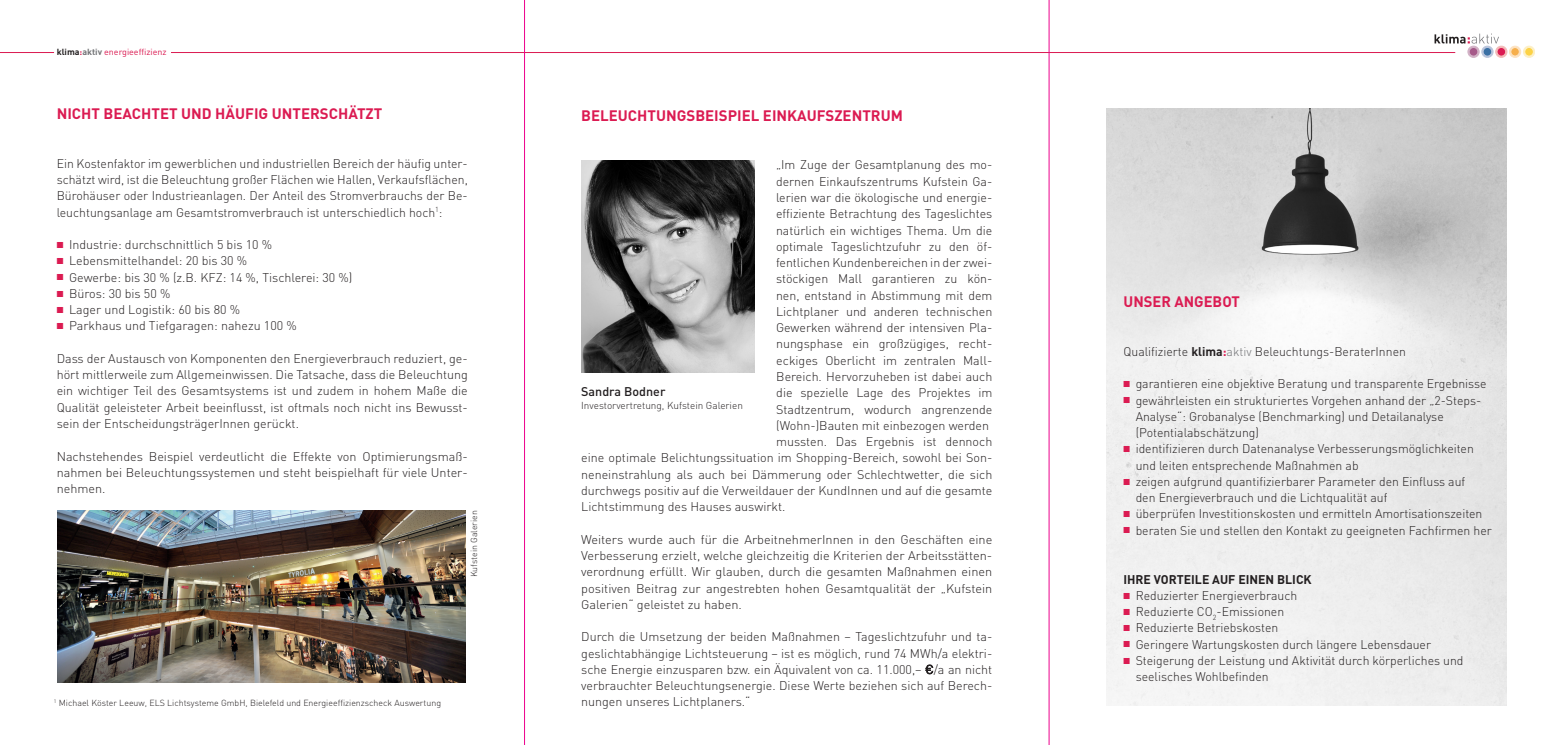
<style>
.page{position:relative;width:1563px;height:745px;background:#fff}
.page>*{position:absolute;margin:0;border:0;box-sizing:border-box;transform-origin:0 0}
.t1{font:700 15px "DIN";color:#db1b52}
.t2{font:300 12.5px/16.2px "DIN";color:#231f20}
.t3{font:700 12.5px "DIN";color:#231f20}
.t4{font:500 12.5px "DIN";color:#231f20}
.t5{font:300 10px "DIN";color:#231f20}
.t6{font:300 8.75px "DIN";color:#231f20}
.t7{font:8.75px "DIN";color:#db1b52}
.s1{font-weight:700;color:#231f20}
.s2{font-weight:700}
.s3{font-weight:700;color:#717275}
.s4{color:#db1b52}
.s5{font-family:"DIN Pro"}
.s6{font-weight:700;color:#db1b52}
.s7{color:#717275}
</style>
<div class="page">
<img style="left:1106px;top:108px;width:400px;height:597px">
<hr style="left:0;top:52px;width:54px;height:1px;background:#db1b52">
<svg style="left:925px;top:664px;width:8px;height:9px"></svg>
<svg style="left:1434px;top:34px;width:65px;height:9px"></svg>
<div style="left:1468px;top:46px;width:11px;height:11px;background:#d2b2c6;border-radius:50%"></div>
<div style="left:1467px;top:46px;width:12px;height:12px;border:1px solid #d2b2c6;border-radius:50%"></div>
<div style="left:1469px;top:47px;width:8px;height:9px;background:#a65989;border-radius:50%"></div>
<div style="left:1469px;top:47px;width:9px;height:9px;border:1px solid #d2b2c6;border-radius:50%"></div>
<div style="left:1495px;top:46px;width:12px;height:11px;background:#f3bcb9;border-radius:50%"></div>
<div style="left:1495px;top:46px;width:12px;height:12px;border:1px solid #f3bcb9;border-radius:50%"></div>
<div style="left:1497px;top:47px;width:8px;height:9px;background:#db1b52;border-radius:50%"></div>
<div style="left:1496px;top:47px;width:9px;height:9px;border:1px solid #f3bcb9;border-radius:50%"></div>
<div style="left:1509px;top:46px;width:11px;height:11px;background:#fce3c3;border-radius:50%"></div>
<div style="left:1509px;top:46px;width:12px;height:12px;border:1px solid #fce3c3;border-radius:50%"></div>
<div style="left:1510px;top:48px;width:9px;height:8px;background:#f6af4c;border-radius:50%"></div>
<div style="left:1510px;top:47px;width:9px;height:9px;border:1px solid #fce3c3;border-radius:50%"></div>
<div style="left:1523px;top:46px;width:11px;height:11px;background:#fdf0c7;border-radius:50%"></div>
<div style="left:1523px;top:46px;width:11px;height:12px;border:1px solid #fdf0c7;border-radius:50%"></div>
<div style="left:1524px;top:47px;width:9px;height:9px;background:#fcd246;border-radius:50%"></div>
<div style="left:1524px;top:47px;width:9px;height:9px;border:1px solid #fdf0c7;border-radius:50%"></div>
<div style="left:1481px;top:46px;width:12px;height:11px;background:#bac5dc;border-radius:50%"></div>
<div style="left:1481px;top:46px;width:12px;height:12px;border:1px solid #bac5dc;border-radius:50%"></div>
<div style="left:1483px;top:47px;width:8px;height:9px;background:#3a70a4;border-radius:50%"></div>
<div style="left:1483px;top:47px;width:9px;height:9px;border:1px solid #bac5dc;border-radius:50%"></div>
<hr style="left:171px;top:52px;width:1284px;height:1px;background:#db1b52">
<img style="left:57px;top:510px;width:408px;height:172px">
<img style="left:581px;top:160px;width:174px;height:212px">
<hr style="left:524px;top:0;width:1px;height:744px;background:#ed028c">
<hr style="left:1049px;top:0;width:1px;height:744px;background:#ed028c">
<p class="t7" style="left:57px;top:46px;width:112px"><span class="s1">KLIMA</span><span class="s2">:</span><span class="s3">AKTIV</span> energieeffizienz</p>
<p class="t1" style="left:57px;top:104px;width:327px">NICHT BEACHTET UND HÄUFIG UNTERSCHÄTZT</p>
<p class="t2" style="left:57px;top:155px;width:413px;text-align:justify">Ein Kostenfaktor im gewerblichen und industriellen Bereich der häufig unter&shy;schätzt wird, ist die Beleuchtung großer Flächen wie Hallen, Verkaufsflächen, Bürohäuser oder Industrieanlagen. Der Anteil des Stromverbrauchs der Be&shy;leuchtungsanlage am Gesamtstromverbrauch ist unterschiedlich hoch<sup>1</sup>:</p>
<p class="t2" style="left:57px;top:236px;width:217px"><span class="s4">■</span> Industrie: durchschnittlich 5 bis 10 %</p>
<p class="t2" style="left:57px;top:252px;width:192px"><span class="s4">■</span> Lebensmittelhandel: 20 bis 30 %</p>
<p class="t2" style="left:57px;top:269px;width:297px"><span class="s4">■</span> Gewerbe: bis 30 % (z.B. KFZ: 14 %, Tischlerei: 30 %)</p>
<p class="t2" style="left:57px;top:285px;width:115px"><span class="s4">■</span> Büros: 30 bis 50 %</p>
<p class="t2" style="left:57px;top:301px;width:185px"><span class="s4">■</span> Lager und Logistik: 60 bis 80 %</p>
<p class="t2" style="left:57px;top:317px;width:241px"><span class="s4">■</span> Parkhaus und Tiefgaragen: nahezu 100 %</p>
<p class="t2" style="left:57px;top:350px;width:413px;text-align:justify">Dass der Austausch von Komponenten den Energieverbrauch reduziert, ge&shy;hört mittlerweile zum Allgemeinwissen. Die Tatsache, dass die Beleuchtung ein wichtiger Teil des Gesamtsystems ist und zudem in hohem Maße die Qualität geleisteter Arbeit beeinflusst, ist oftmals noch nicht ins Bewusst&shy;sein der EntscheidungsträgerInnen gerückt.</p>
<p class="t2" style="left:57px;top:447px;width:413px;text-align:justify">Nachstehendes Beispiel verdeutlicht die Effekte von Optimierungsmaß&shy;nahmen bei Beleuchtungssystemen und steht beispielhaft für viele Unter&shy;nehmen.</p>
<p class="t6" style="left:469px;top:577px;width:69px;rotate:-90deg">Kufstein Galerien</p>
<p class="t6" style="left:54px;top:697px;width:389px"><sup>1</sup> Michael Köster Leeuw, ELS Lichtsysteme GmbH, Bielefeld und Energieeffizienzscheck Auswertung</p>
<p class="t1" style="left:581px;top:105px;width:323px">BELEUCHTUNGSBEISPIEL EINKAUFSZENTRUM</p>
<p class="t2" style="left:776px;top:157px;width:218px">„Im Zuge der Gesamtplanung des mo-</p>
<p class="t2" style="left:776px;top:173px;width:218px">dernen Einkaufszentrums Kufstein Ga-</p>
<p class="t2" style="left:776px;top:189px;width:218px">lerien war die ökologische und energie-</p>
<p class="t2" style="left:776px;top:205px;width:218px">effiziente Betrachtung des Tageslichtes</p>
<p class="t2" style="left:776px;top:222px;width:218px">natürlich ein wichtiges Thema. Um die</p>
<p class="t2" style="left:776px;top:238px;width:218px">optimale Tageslichtzufuhr zu den öf-</p>
<p class="t2" style="left:776px;top:254px;width:218px">fentlichen Kundenbereichen in der zwei-</p>
<p class="t2" style="left:776px;top:270px;width:218px">stöckigen Mall garantieren zu kön-</p>
<p class="t2" style="left:776px;top:287px;width:218px">nen, entstand in Abstimmung mit dem</p>
<p class="t2" style="left:776px;top:303px;width:218px">Lichtplaner und anderen technischen</p>
<p class="t2" style="left:776px;top:319px;width:218px">Gewerken während der intensiven Pla-</p>
<p class="t2" style="left:776px;top:335px;width:218px">nungsphase ein großzügiges, recht-</p>
<p class="t2" style="left:776px;top:352px;width:218px">eckiges Oberlicht im zentralen Mall-</p>
<p class="t2" style="left:776px;top:368px;width:218px">Bereich. Hervorzuheben ist dabei auch</p>
<p class="t2" style="left:776px;top:384px;width:218px">die spezielle Lage des Projektes im</p>
<p class="t2" style="left:776px;top:400px;width:218px">Stadtzentrum, wodurch angrenzende</p>
<p class="t2" style="left:776px;top:417px;width:214px">(Wohn-)Bauten mit einbezogen werden</p>
<p class="t2" style="left:776px;top:433px;width:218px">mussten. Das Ergebnis ist dennoch</p>
<p class="t2" style="left:581px;top:449px;width:413px">eine optimale Belichtungssituation im Shopping-Bereich, sowohl bei Son-</p>
<p class="t2" style="left:581px;top:465px;width:413px">neneinstrahlung als auch bei Dämmerung oder Schlechtwetter, die sich</p>
<p class="t2" style="left:581px;top:482px;width:413px">durchwegs positiv auf die Verweildauer der KundInnen und auf die gesamte</p>
<p class="t2" style="left:581px;top:498px;width:206px">Lichtstimmung des Hauses auswirkt.</p>
<p class="t2" style="left:581px;top:530px;width:413px">Weiters wurde auch für die ArbeitnehmerInnen in den Geschäften eine Verbesserung erzielt, welche gleichzeitig die Kriterien der Arbeitsstätten&shy;verordnung erfüllt. Wir glauben, durch die gesamten Maßnahmen einen positiven Beitrag zur angestrebten hohen Gesamtqualität der „Kufstein Galerien“ geleistet zu haben.</p>
<p class="t2" style="left:581px;top:628px;width:413px;text-align:justify">Durch die Umsetzung der beiden Maßnahmen – Tageslichtzufuhr und ta&shy;geslichtabhängige Lichtsteuerung – ist es möglich, rund 74 MWh/a elektri&shy;sche Energie einzusparen bzw. ein Äquivalent von ca. 11.000,– <span class="s5">€</span>/a an nicht verbrauchter Beleuchtungsenergie. Diese Werte beziehen sich auf Berech&shy;nungen unseres Lichtplaners.“</p>
<p class="t4" style="left:581px;top:383px;width:86px">Sandra Bodner</p>
<p class="t5" style="left:581px;top:399px;width:163px">Investorvertretung, Kufstein Galerien</p>
<p class="t1" style="left:1123px;top:291px;width:118px">UNSER ANGEBOT</p>
<p class="t2" style="left:1123px;top:343px;width:284px">Qualifizierte <span class="s2">KLIMA</span><span class="s6">:</span><span class="s7">aktiv</span> Beleuchtungs-BeraterInnen</p>
<p class="t2" style="left:1123px;top:375px;width:364px"><span class="s4">■</span> garantieren eine objektive Beratung und transparente Ergebnisse</p>
<p class="t2" style="left:1135px;top:391px;width:347px;text-indent:-12px"><span class="s4">■</span> gewährleisten ein strukturiertes Vorgehen anhand der „2-Steps-<br>Analyse“: Grobanalyse (Benchmarking) und Detailanalyse (Potentialabschätzung)</p>
<p class="t2" style="left:1135px;top:440px;width:340px;text-indent:-12px"><span class="s4">■</span> identifizieren durch Datenanalyse Verbesserungsmöglichkeiten und leiten entsprechende Maßnahmen ab</p>
<p class="t2" style="left:1135px;top:473px;width:331px;text-indent:-12px"><span class="s4">■</span> zeigen aufgrund quantifizierbarer Parameter den Einfluss auf den Energieverbrauch und die Lichtqualität auf</p>
<p class="t2" style="left:1123px;top:505px;width:360px"><span class="s4">■</span> überprüfen Investitionskosten und ermitteln Amortisationszeiten</p>
<p class="t2" style="left:1123px;top:521px;width:370px"><span class="s4">■</span> beraten Sie und stellen den Kontakt zu geeigneten Fachfirmen her</p>
<p class="t3" style="left:1123px;top:570px;width:13px">IHRE</p>
<p class="t3" style="left:1154px;top:570px;width:15px">VORTEILE</p>
<p class="t3" style="left:1212px;top:570px;width:9px">AUF</p>
<p class="t3" style="left:1238px;top:570px;width:8px">EINEN</p>
<p class="t3" style="left:1277px;top:570px;width:16px">BLICK</p>
<p class="t2" style="left:1123px;top:586px;width:175px"><span class="s4">■</span> Reduzierter Energieverbrauch</p>
<p class="t2" style="left:1123px;top:603px;width:162px"><span class="s4">■</span> Reduzierte CO<sub>2</sub>-Emissionen</p>
<p class="t2" style="left:1123px;top:619px;width:156px"><span class="s4">■</span> Reduzierte Betriebskosten</p>
<p class="t2" style="left:1123px;top:635px;width:309px"><span class="s4">■</span> Geringere Wartungskosten durch längere Lebensdauer</p>
<p class="t2" style="left:1135px;top:651px;width:329px;text-indent:-12px"><span class="s4">■</span> Steigerung der Leistung und Aktivität durch körperliches und seelisches Wohlbefinden</p>
</div>
